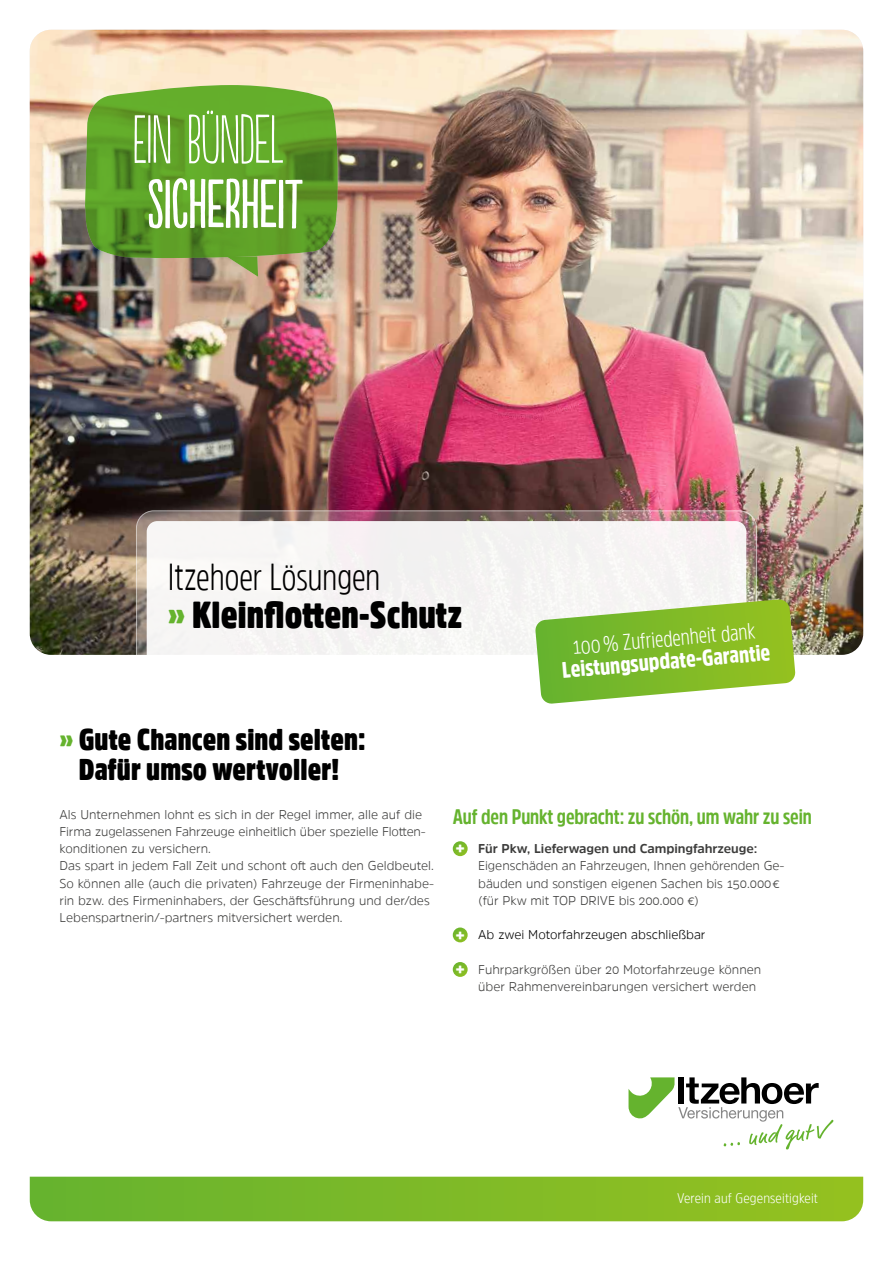
<style>
.page{position:relative;width:893px;height:1263px;background:#fff}
.page>*{position:absolute;margin:0;border:0;box-sizing:border-box;transform-origin:0 0}
.t1{font:64.8px "Populaire";letter-spacing:-.02em;color:#fff}
.t2{font:300 64.8px "Populaire";letter-spacing:-.02em;color:#fff}
.t3{font:900 37.5px/37.5px "Amsi Pro Cond";letter-spacing:.005em;color:#000}
.t4{font:900 30px/30px "Amsi Pro Cond";letter-spacing:.005em;color:#000;text-align:center}
.t5{font:900 22.5px "Amsi Pro Cond";color:#fff}
.t6{font:300 22.5px "Amsi Pro Cond";color:#fff}
.t7{font:700 21px "Amsi Pro Cond";letter-spacing:-.005em;color:#65b32e}
.t8{font:300 13.95px "Amsi Pro Narw";letter-spacing:.01em;color:#fff}
.t9{font:300 12.75px/17.2px "Amsi Pro";color:#3c3c3b}
.t10{font:300 12.75px "Amsi Pro";color:#000}
.s1{font-weight:300}
.s2{color:#65b32e}
.s3{font-weight:900;font-size:15.75px;color:#fff}
.s4{font-weight:700}
</style>
<div class="page">
<svg style="left:628px;top:1077px;width:205px;height:72px"></svg>
<svg style="left:30px;top:1177px;width:833px;height:44px;background:#7eba28"></svg>
<img style="left:30px;top:30px;width:833px;height:625px">
<img style="left:136px;top:510px;width:621px;height:201px;border-radius:18px">
<div style="left:147px;top:521px;width:599px;height:190px;background:#f7f6f5;border-radius:11px"></div>
<svg style="left:85px;top:85px;width:254px;height:192px;background:#6a9f37"></svg>
<svg style="left:535px;top:599px;width:261px;height:105px"></svg>
<svg style="left:453px;top:841px;width:15px;height:15px"></svg>
<svg style="left:453px;top:927px;width:15px;height:15px"></svg>
<svg style="left:453px;top:962px;width:15px;height:15px"></svg>
<h1 class="t2" style="left:132px;top:107px;width:153px">EIN BÜNDEL</h1>
<h1 class="t1" style="left:147px;top:169px;width:158px">SICHERHEIT</h1>
<h2 class="t3" style="left:168px;top:557px;width:296px"><span class="s1">Itzehoer Lösungen<br></span><span class="s2">»</span> Kleinflotten-Schutz</h2>
<h3 class="t6" style="left:572px;top:631px;width:184px;rotate:-5deg">100 % Zufriedenheit dank</h3>
<h3 class="t5" style="left:561px;top:655px;width:210px;rotate:-5deg">Leistungsupdate-Garantie</h3>
<h3 class="t4" style="left:60px;top:723px;width:308px"><span class="s2">»</span> Gute Chancen sind selten:<br>Dafür umso wertvoller!</h3>
<p class="t9" style="left:60px;top:805px;width:376px">Als Unternehmen lohnt es sich in der Regel immer, alle auf die Firma zugelassenen Fahrzeuge einheitlich über spezielle Flotten&shy;konditionen zu versichern.<br>Das spart in jedem Fall Zeit und schont oft auch den Geldbeutel.<br>So können alle (auch die privaten) Fahrzeuge der Firmeninhabe&shy;rin bzw. des Firmeninhabers, der Geschäftsführung und der/des Lebenspartnerin/-partners mitversichert werden.</p>
<h3 class="t7" style="left:453px;top:802px;width:361px">Auf den Punkt gebracht: zu schön, um wahr zu sein</h3>
<p class="t9" style="left:478px;top:840px;width:308px;text-indent:-23px"><span class="s3">+</span> <span class="s4">Für Pkw, Lieferwagen und Campingfahrzeuge:<br></span>Eigenschäden an Fahrzeugen, Ihnen gehörenden Ge&shy;bäuden und sonstigen eigenen Sachen bis 150.000€ (für Pkw mit TOP DRIVE bis 200.000 €)</p>
<p class="t10" style="left:455px;top:926px;width:252px"><span class="s3">+</span> Ab zwei Motorfahrzeugen abschließbar</p>
<p class="t9" style="left:478px;top:960px;width:285px;text-indent:-23px"><span class="s3">+</span> Fuhrparkgrößen über 20 Motorfahrzeuge können über Rahmenvereinbarungen versichert werden</p>
<p class="t8" style="left:677px;top:1189px;width:142px">Verein auf Gegenseitigkeit</p>
</div>
